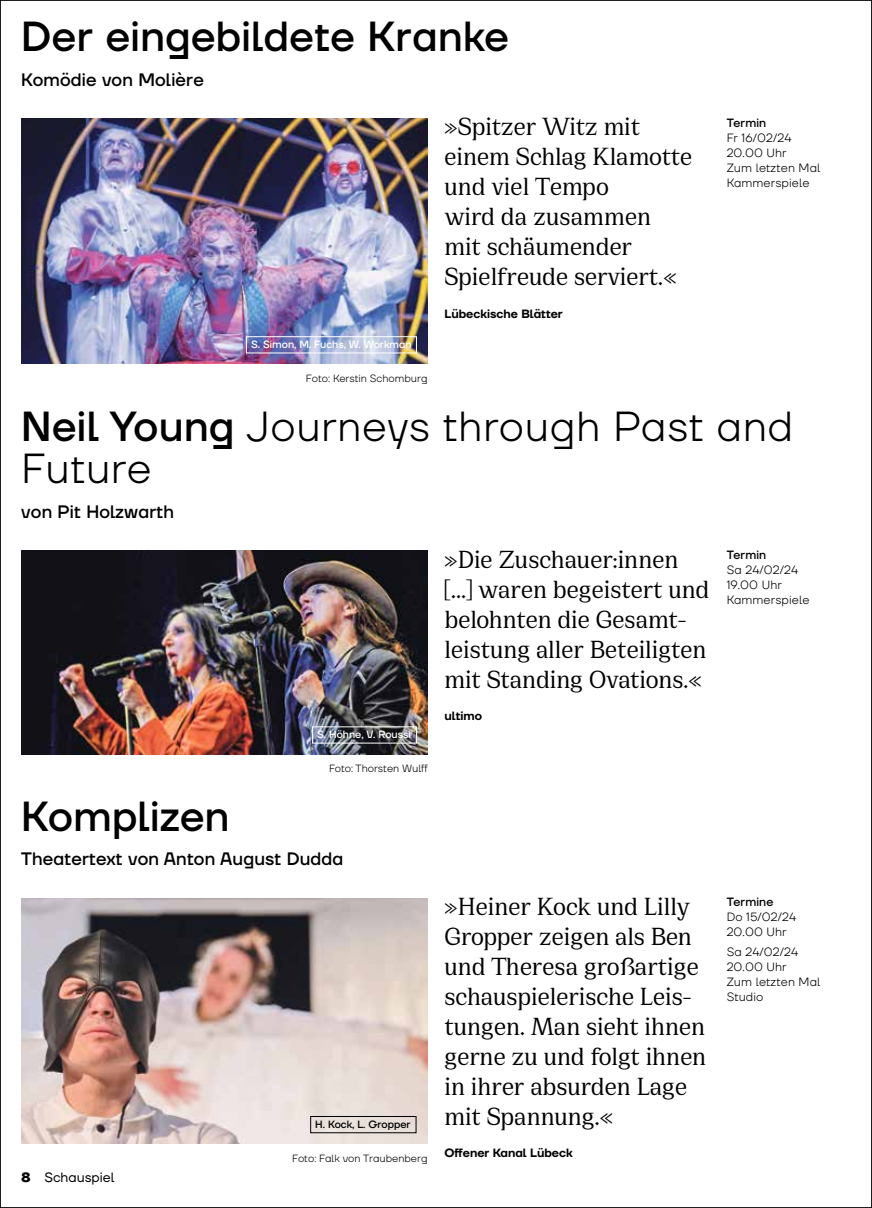
<style>
.page{position:relative;width:872px;height:1208px;background:#fff}
.page>*{position:absolute;margin:0;border:0;box-sizing:border-box;transform-origin:0 0}
.t1{font:300 42px/42px "TT Firs Neue";letter-spacing:.01em;color:#000}
.t2{font:500 42px "TT Firs Neue";letter-spacing:.01em;color:#000}
.t3{font:500 27px/30px "PP Cirka";letter-spacing:-.005em;color:#000}
.t4{font:500 18px "TT Firs Neue";letter-spacing:.01em;color:#000}
.t5{font:13.5px "TT Firs Neue";color:#000}
.t6{font:300 12px/15px "TT Firs Neue";letter-spacing:.01em;color:#000}
.t7{font:600 12px "TT Firs Neue";color:#000}
.t8{font:500 12px "TT Firs Neue";letter-spacing:.01em;color:#000}
.t9{font:300 10.5px "TT Firs Neue";color:#000}
.t10{font:500 10.5px "TT Firs Neue";color:#fff}
.t11{font:500 10.5px "TT Firs Neue";color:#000}
.s1{font-weight:500}
.s2{font-weight:700}
</style>
<div class="page">
<img style="left:21px;top:118px;width:406px;height:246px">
<img style="left:21px;top:550px;width:406px;height:204px">
<img style="left:21px;top:898px;width:406px;height:245px">
<div style="left:246px;top:336px;width:171px;height:17px;border:1px solid #fff"></div>
<div style="left:312px;top:726px;width:105px;height:17px;border:1px solid #fff"></div>
<div style="left:310px;top:1116px;width:106px;height:17px;border:1px solid #000"></div>
<h1 class="t2" style="left:21px;top:8px;width:489px">Der eingebildete Kranke</h1>
<p class="t4" style="left:21px;top:67px;width:184px">Komödie von Molière</p>
<p class="t10" style="left:251px;top:337px;width:162px">S. Simon, M. Fuchs, W. Workman</p>
<p class="t9" style="left:306px;top:371px;width:123px">Foto: Kerstin Schomburg</p>
<p class="t3" style="left:444px;top:112px;width:249px">»Spitzer Witz mit einem Schlag Klamotte und viel Tempo<br>wird da zusammen mit schäumender<br>Spielfreude serviert.«</p>
<p class="t7" style="left:444px;top:305px;width:120px">Lübeckische Blätter</p>
<p class="t8" style="left:726px;top:114px;width:41px">Termin</p>
<p class="t6" style="left:726px;top:130px;width:95px">Fr 16/02/24<br>20.00 Uhr<br>Zum letzten Mal<br>Kammerspiele</p>
<h1 class="t1" style="left:21px;top:404px;width:773px"><span class="s1">Neil Young</span> Journeys through Past and<br>Future</h1>
<p class="t4" style="left:21px;top:499px;width:154px">von Pit Holzwarth</p>
<p class="t10" style="left:317px;top:727px;width:95px">S. Höhne, V. Roussi</p>
<p class="t9" style="left:329px;top:761px;width:100px">Foto: Thorsten Wulff</p>
<h1 class="t2" style="left:21px;top:787px;width:210px">Komplizen</h1>
<p class="t4" style="left:21px;top:846px;width:324px">Theatertext von Anton August Dudda</p>
<p class="t11" style="left:315px;top:1117px;width:97px">H. Kock, L. Gropper</p>
<p class="t5" style="left:21px;top:1168px;width:95px"><span class="s2">8</span> Schauspiel</p>
<p class="t9" style="left:292px;top:1151px;width:137px">Foto: Falk von Traubenberg</p>
<p class="t3" style="left:444px;top:544px;width:266px">»Die Zuschauer:innen […] waren begeistert und belohnten die Gesamt&shy;leistung aller Beteiligten mit Standing Ovations.«</p>
<p class="t7" style="left:444px;top:707px;width:39px">ultimo</p>
<p class="t3" style="left:444px;top:891px;width:263px">»Heiner Kock und Lilly<br>Gropper zeigen als Ben und Theresa großartige schauspielerische Leis&shy;tungen. Man sieht ihnen gerne zu und folgt ihnen in ihrer absurden Lage mit Spannung.«</p>
<p class="t7" style="left:444px;top:1144px;width:130px">Offener Kanal Lübeck</p>
<p class="t8" style="left:726px;top:546px;width:41px">Termin</p>
<p class="t6" style="left:726px;top:562px;width:84px">Sa 24/02/24<br>19.00 Uhr<br>Kammerspiele</p>
<p class="t8" style="left:726px;top:894px;width:48px">Termine</p>
<p class="t6" style="left:726px;top:909px;width:71px">Do 15/02/24<br>20.00 Uhr</p>
<p class="t6" style="left:726px;top:943px;width:95px">Sa 24/02/24<br>20.00 Uhr<br>Zum letzten Mal<br>Studio</p>
</div>
